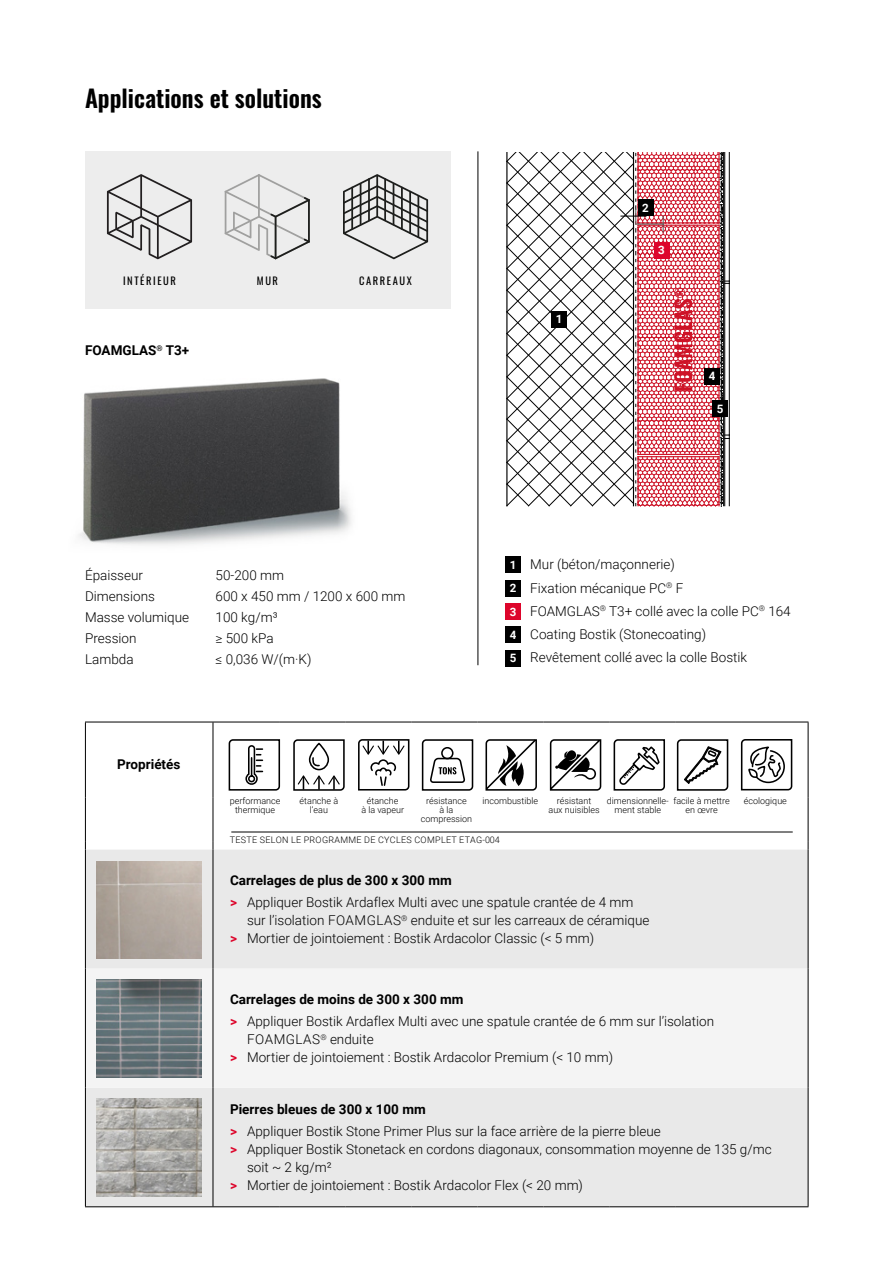
<style>
.page{position:relative;width:893px;height:1263px;background:#fff}
.page>*{position:absolute;margin:0;border:0;box-sizing:border-box;transform-origin:0 0}
.t1{font:600 24px "Oswald";color:#000}
.t2{font:300 13.5px/23.2px "Roboto";color:#000}
.t3{font:700 13.5px "Roboto";color:#000}
.t4{font:700 11.55px/23.2px "Roboto";color:#fff;text-align:justify}
.t5{font:10.5px "Oswald";letter-spacing:.15em;color:#000}
.t6{font:300 9px/9px "Roboto";color:#000;text-align:center}
.t7{font:300 9px "Roboto";letter-spacing:.035em;color:#000}
.s1{font-weight:700}
.s2{font-weight:700;color:#dd052b}
</style>
<div class="page">
<img style="left:79px;top:378px;width:272px;height:167px">
<div style="left:85px;top:151px;width:365px;height:158px;background:#ededed"></div>
<svg style="left:107px;top:174px;width:85px;height:85px"></svg>
<svg style="left:225px;top:174px;width:85px;height:85px"></svg>
<svg style="left:343px;top:174px;width:85px;height:85px"></svg>
<div style="left:86px;top:849px;width:722px;height:357px;background:#e9e9e9"></div>
<div style="left:86px;top:969px;width:722px;height:119px;background:#f4f4f4"></div>
<hr style="left:85px;top:722px;width:128px;height:1px;background:#000">
<hr style="left:213px;top:722px;width:66px;height:1px;background:#000">
<hr style="left:279px;top:722px;width:66px;height:1px;background:#000">
<hr style="left:345px;top:722px;width:66px;height:1px;background:#000">
<hr style="left:411px;top:722px;width:66px;height:1px;background:#000">
<hr style="left:477px;top:722px;width:67px;height:1px;background:#000">
<hr style="left:544px;top:722px;width:66px;height:1px;background:#000">
<hr style="left:610px;top:722px;width:66px;height:1px;background:#000">
<hr style="left:676px;top:722px;width:66px;height:1px;background:#000">
<hr style="left:742px;top:722px;width:66px;height:1px;background:#000">
<hr style="left:85px;top:722px;width:1px;height:75px;background:#000">
<hr style="left:85px;top:797px;width:1px;height:44px;background:#000">
<hr style="left:85px;top:849px;width:1px;height:120px;background:#000">
<hr style="left:85px;top:969px;width:1px;height:119px;background:#000">
<hr style="left:85px;top:1088px;width:1px;height:118px;background:#000">
<hr style="left:85px;top:1206px;width:128px;height:1px;background:#000">
<hr style="left:213px;top:1206px;width:66px;height:1px;background:#000">
<hr style="left:279px;top:1206px;width:66px;height:1px;background:#000">
<hr style="left:345px;top:1206px;width:66px;height:1px;background:#000">
<hr style="left:411px;top:1206px;width:66px;height:1px;background:#000">
<hr style="left:477px;top:1206px;width:67px;height:1px;background:#000">
<hr style="left:544px;top:1206px;width:66px;height:1px;background:#000">
<hr style="left:610px;top:1206px;width:66px;height:1px;background:#000">
<hr style="left:676px;top:1206px;width:66px;height:1px;background:#000">
<hr style="left:742px;top:1206px;width:66px;height:1px;background:#000">
<hr style="left:213px;top:849px;width:1px;height:120px;background:#000">
<hr style="left:213px;top:969px;width:1px;height:119px;background:#000">
<hr style="left:213px;top:1088px;width:1px;height:118px;background:#000">
<hr style="left:808px;top:722px;width:1px;height:75px;background:#000">
<hr style="left:808px;top:797px;width:1px;height:44px;background:#000">
<hr style="left:808px;top:849px;width:1px;height:120px;background:#000">
<hr style="left:808px;top:969px;width:1px;height:119px;background:#000">
<hr style="left:808px;top:1088px;width:1px;height:118px;background:#000">
<hr style="left:213px;top:722px;width:1px;height:75px;background:#000">
<hr style="left:213px;top:797px;width:1px;height:44px;background:#000">
<svg style="left:293px;top:739px;width:52px;height:52px"></svg>
<svg style="left:358px;top:739px;width:52px;height:52px"></svg>
<svg style="left:421px;top:739px;width:53px;height:52px"></svg>
<svg style="left:485px;top:739px;width:52px;height:52px"></svg>
<svg style="left:550px;top:739px;width:51px;height:52px"></svg>
<svg style="left:613px;top:739px;width:52px;height:52px"></svg>
<svg style="left:676px;top:739px;width:53px;height:52px"></svg>
<svg style="left:740px;top:739px;width:53px;height:52px"></svg>
<svg style="left:228px;top:739px;width:53px;height:52px"></svg>
<hr style="left:478px;top:151px;width:1px;height:514px;background:#000">
<svg style="left:506px;top:152px;width:224px;height:355px"></svg>
<div style="left:654px;top:242px;width:16px;height:16px;background:#dd052b"></div>
<div style="left:551px;top:311px;width:16px;height:16px;background:#000"></div>
<div style="left:638px;top:200px;width:16px;height:16px;background:#000"></div>
<div style="left:704px;top:368px;width:16px;height:16px;background:#000"></div>
<div style="left:712px;top:401px;width:16px;height:16px;background:#000"></div>
<div style="left:505px;top:557px;width:16px;height:16px;background:#000"></div>
<div style="left:505px;top:580px;width:16px;height:17px;background:#000"></div>
<div style="left:505px;top:603px;width:16px;height:17px;background:#dd052b"></div>
<div style="left:505px;top:627px;width:16px;height:16px;background:#000"></div>
<div style="left:505px;top:650px;width:16px;height:16px;background:#000"></div>
<img style="left:97px;top:1099px;width:105px;height:97px">
<img style="left:97px;top:979px;width:105px;height:98px">
<img style="left:97px;top:861px;width:105px;height:98px">
<hr style="left:231px;top:832px;width:562px;height:1px;background:#000">
<h1 class="t1" style="left:85px;top:86px;width:238px">Applications et solutions</h1>
<p class="t5" style="left:123px;top:272px;width:54px">INTÉRIEUR</p>
<p class="t5" style="left:257px;top:272px;width:23px">MUR</p>
<p class="t5" style="left:359px;top:272px;width:54px">CARREAUX</p>
<p class="t3" style="left:85px;top:341px;width:106px">FOAMGLAS<sup>®</sup> T3+</p>
<p class="t2" style="left:85px;top:563px;width:60px">Épaisseur</p>
<p class="t2" style="left:216px;top:563px;width:70px">50-200 mm</p>
<p class="t2" style="left:85px;top:584px;width:71px">Dimensions</p>
<p class="t2" style="left:216px;top:584px;width:191px">600 x 450 mm / 1200 x 600 mm</p>
<p class="t2" style="left:85px;top:605px;width:106px">Masse volumique</p>
<p class="t2" style="left:216px;top:605px;width:64px">100 kg/m³</p>
<p class="t2" style="left:85px;top:626px;width:53px">Pression</p>
<p class="t2" style="left:216px;top:626px;width:60px">≥ 500 kPa</p>
<p class="t2" style="left:85px;top:647px;width:50px">Lambda</p>
<p class="t2" style="left:216px;top:647px;width:97px">≤ 0,036 W/(m·K)</p>
<p class="t3" style="left:117px;top:754px;width:65px">Propriétés</p>
<p class="t4" style="left:556px;top:307px;width:8px">1</p>
<p class="t4" style="left:642px;top:196px;width:8px">2</p>
<p class="t4" style="left:658px;top:238px;width:8px">3</p>
<p class="t4" style="left:709px;top:364px;width:8px">4</p>
<p class="t4" style="left:717px;top:397px;width:8px">5</p>
<p class="t4" style="left:510px;top:553px;width:8px">1<br>2<br>3<br>4<br>5</p>
<p class="t2" style="left:530px;top:552px;width:262px">Mur (béton/maçonnerie)<br>Fixation mécanique PC<sup>®</sup> F<br>FOAMGLAS<sup>®</sup> T3+ collé avec la colle PC<sup>®</sup> 164<br>Coating Bostik (Stonecoating)<br>Revêtement collé avec la colle Bostik</p>
<p class="t6" style="left:230px;top:796px;width:52px">performance thermique</p>
<p class="t6" style="left:300px;top:796px;width:40px">étanche à l’eau</p>
<p class="t6" style="left:361px;top:796px;width:44px">étanche<br>à la vapeur</p>
<p class="t6" style="left:421px;top:796px;width:53px">résistance<br>à la compression</p>
<p class="t6" style="left:482px;top:796px;width:57px">incombustible</p>
<p class="t6" style="left:549px;top:796px;width:53px">résistant<br>aux nuisibles</p>
<p class="t6" style="left:607px;top:796px;width:63px">dimensionnelle&shy;ment stable</p>
<p class="t6" style="left:673px;top:796px;width:58px">facile à mettre en œvre</p>
<p class="t6" style="left:744px;top:796px;width:45px">écologique</p>
<p class="t7" style="left:230px;top:834px;width:272px">TESTE SELON LE PROGRAMME DE CYCLES COMPLET ETAG-004</p>
<p class="t2" style="left:230px;top:868px;width:405px;line-height:22.2px"><span class="s1">Carrelages de plus de 300 x 300 mm<br></span><span class="s2">&gt;</span> Appliquer Bostik Ardaflex Multi avec une spatule crantée de 4 mm</p>
<p class="t2" style="left:230px;top:911px;width:421px;line-height:18px;text-indent:17px">sur l’isolation FOAMGLAS<sup>®</sup> enduite et sur les carreaux de céramique <span class="s2">&gt;</span> Mortier de jointoiement : Bostik Ardacolor Classic (&lt; 5 mm)</p>
<p class="t2" style="left:230px;top:987px;width:486px;line-height:22.2px"><span class="s1">Carrelages de moins de 300 x 300 mm<br></span><span class="s2">&gt;</span> Appliquer Bostik Ardaflex Multi avec une spatule crantée de 6 mm sur l’isolation</p>
<p class="t2" style="left:230px;top:1030px;width:385px;line-height:18px;text-indent:17px">FOAMGLAS<sup>®</sup> enduite<br><span class="s2">&gt;</span> Mortier de jointoiement : Bostik Ardacolor Premium (&lt; 10 mm)</p>
<p class="t2" style="left:230px;top:1098px;width:432px;line-height:22.2px"><span class="s1">Pierres bleues de 300 x 100 mm<br></span><span class="s2">&gt;</span> Appliquer Bostik Stone Primer Plus sur la face arrière de la pierre bleue</p>
<p class="t2" style="left:230px;top:1137px;width:543px"><span class="s2">&gt;</span> Appliquer Bostik Stonetack en cordons diagonaux, consommation moyenne de 135 g/mc</p>
<p class="t2" style="left:247px;top:1155px;width:86px">soit ~ 2 kg/m²</p>
<p class="t2" style="left:230px;top:1173px;width:355px"><span class="s2">&gt;</span> Mortier de jointoiement : Bostik Ardacolor Flex (&lt; 20 mm)</p>
</div>
